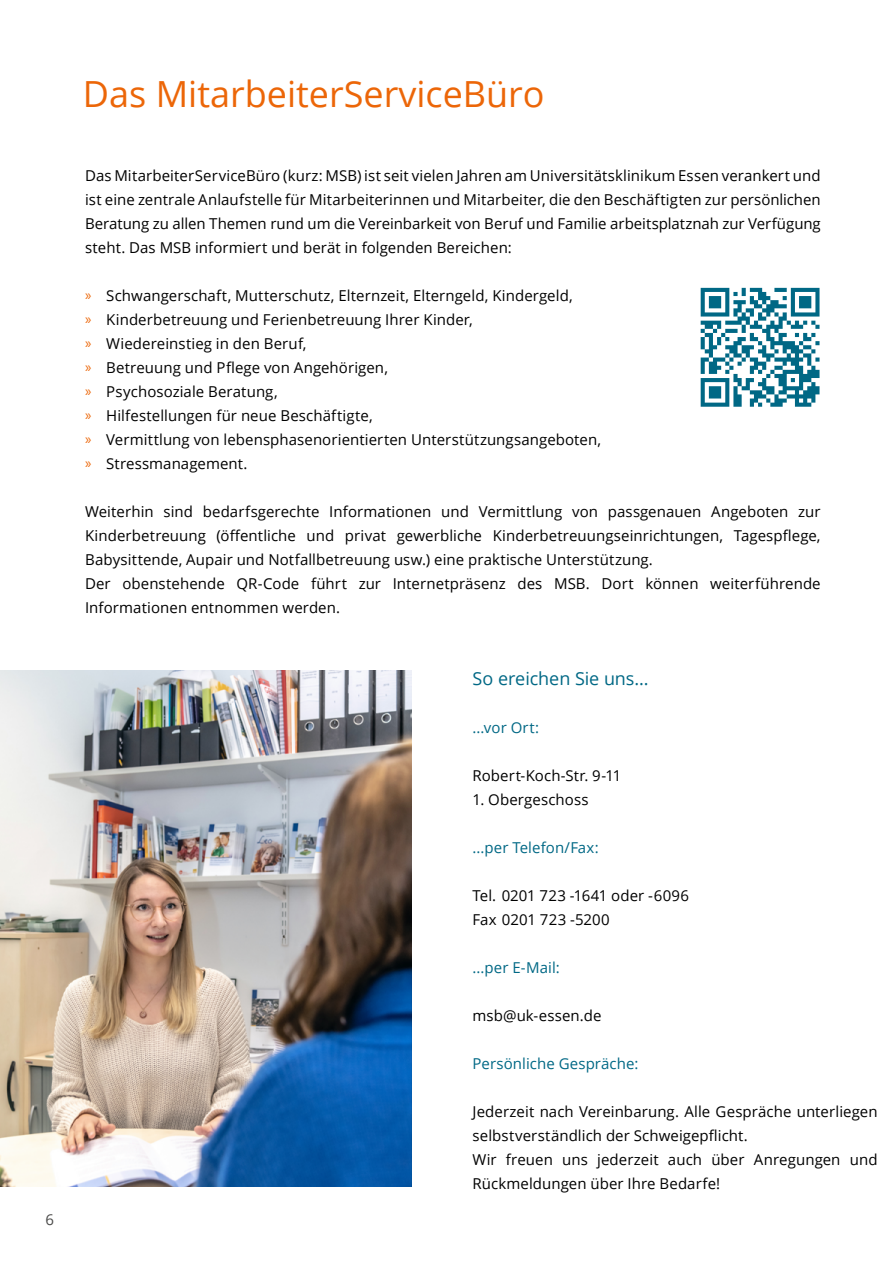
<style>
.page{position:relative;width:893px;height:1263px;background:#fff}
.page>*{position:absolute;margin:0;border:0;box-sizing:border-box;transform-origin:0 0}
.t1{font:36px "Open Sans";color:#ec6608}
.t2{font:18px "Open Sans";letter-spacing:-.005em;color:#006885}
.t3{font:15px/24px "Open Sans";letter-spacing:.005em;color:#000}
.t4{font:15px "Open Sans";letter-spacing:.005em;color:#006885}
.t5{font:15px "Open Sans";color:#4a4a49}
.s1{font-family:"Myriad Pro";color:#ec6608}
</style>
<div class="page">
<img style="left:0;top:671px;width:412px;height:515px">
<svg style="left:700px;top:287px;width:120px;height:120px"></svg>
<svg style="left:701px;top:288px;width:118px;height:119px"></svg>
<p class="t5" style="left:45px;top:1209px;width:10px">6</p>
<h1 class="t1" style="left:83px;top:70px;width:463px">Das MitarbeiterServiceBüro</h1>
<p class="t3" style="left:85px;top:163px;width:737px;text-align:justify">Das MitarbeiterServiceBüro (kurz: MSB) ist seit vielen Jahren am Universitätsklinikum Essen verankert und ist eine zentrale Anlaufstelle für Mitarbeiterinnen und Mitarbeiter, die den Beschäftigten zur persönlichen Beratung zu allen Themen rund um die Vereinbarkeit von Beruf und Familie arbeitsplatznah zur Verfügung steht. Das MSB informiert und berät in folgenden Bereichen:</p>
<p class="t3" style="left:85px;top:283px;width:518px"><span class="s1">»</span> Schwangerschaft, Mutterschutz, Elternzeit, Elterngeld, Kindergeld,<br><span class="s1">»</span> Kinderbetreuung und Ferienbetreuung Ihrer Kinder,<br><span class="s1">»</span> Wiedereinstieg in den Beruf,<br><span class="s1">»</span> Betreuung und Pflege von Angehörigen,<br><span class="s1">»</span> Psychosoziale Beratung,<br><span class="s1">»</span> Hilfestellungen für neue Beschäftigte,<br><span class="s1">»</span> Vermittlung von lebensphasenorientierten Unterstützungsangeboten, <span class="s1">»</span> Stressmanagement.</p>
<p class="t3" style="left:85px;top:499px;width:737px">Weiterhin sind bedarfsgerechte Informationen und Vermittlung von passgenauen Angeboten zur Kinderbetreuung (öffentliche und privat gewerbliche Kinderbetreuungseinrichtungen, Tagespflege, Babysittende, Aupair und Notfallbetreuung usw.) eine praktische Unterstützung.<br>Der obenstehende QR-Code führt zur Internetpräsenz des MSB. Dort können weiterführende Informationen entnommen werden.</p>
<p class="t2" style="left:472px;top:666px;width:177px">So ereichen Sie uns...</p>
<p class="t4" style="left:472px;top:717px;width:68px">...vor Ort:</p>
<p class="t3" style="left:472px;top:763px;width:150px">Robert-Koch-Str. 9-11</p>
<p class="t3" style="left:472px;top:787px;width:118px">1. Obergeschoss</p>
<p class="t4" style="left:472px;top:837px;width:128px">...per Telefon/Fax:</p>
<p class="t3" style="left:472px;top:883px;width:218px">Tel. 0201 723 -1641 oder -6096<br>Fax 0201 723 -5200</p>
<p class="t4" style="left:472px;top:957px;width:89px">...per E-Mail:</p>
<p class="t3" style="left:472px;top:1003px;width:131px">msb@uk-essen.de</p>
<p class="t4" style="left:472px;top:1053px;width:167px">Persönliche Gespräche:</p>
<p class="t3" style="left:472px;top:1099px;width:407px">Jederzeit nach Vereinbarung. Alle Gespräche unterliegen selbstverständlich der Schweigepflicht.<br>Wir freuen uns jederzeit auch über Anregungen und Rückmeldungen über Ihre Bedarfe!</p>
</div>
